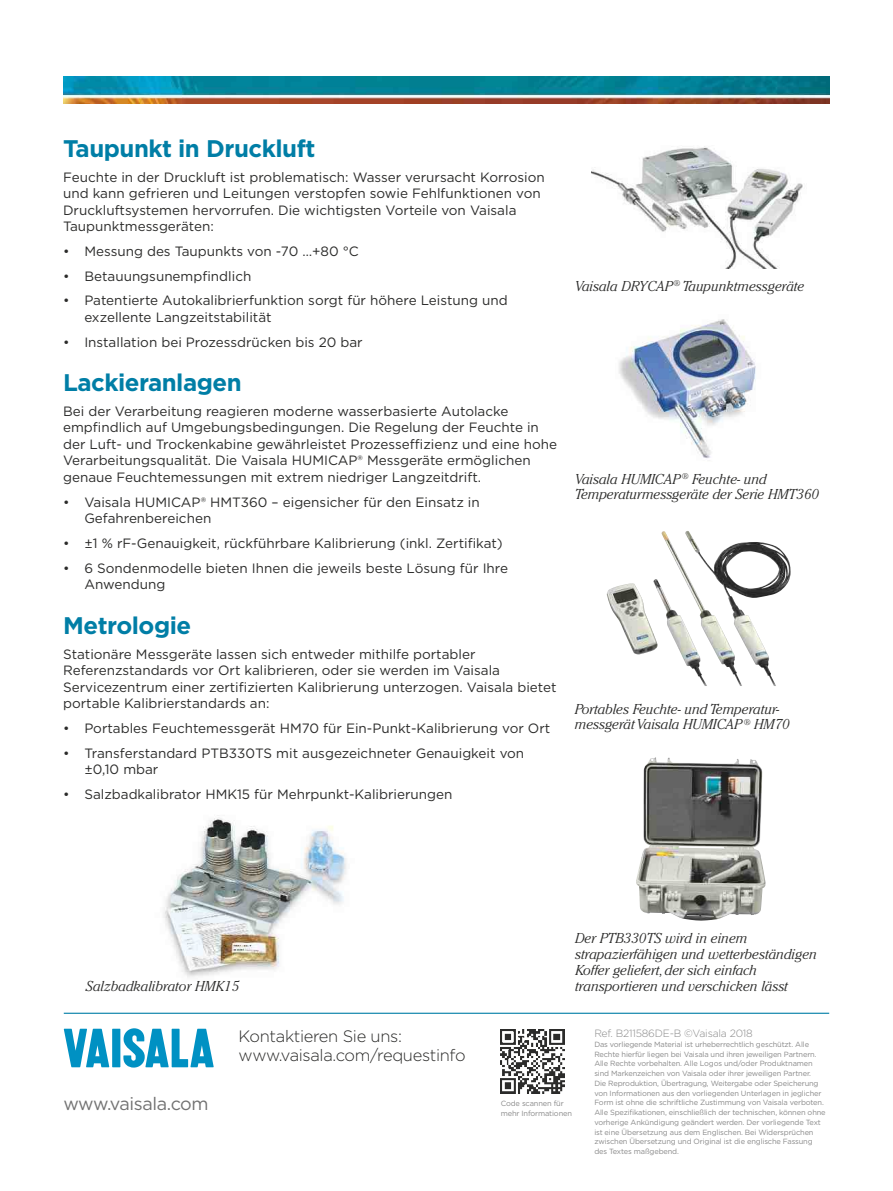
<style>
.page{position:relative;width:893px;height:1191px;background:#fff}
.page>*{position:absolute;margin:0;border:0;box-sizing:border-box;transform-origin:0 0}
.t1{font:700 24px "Gotham";letter-spacing:-.02em;color:#007ea6}
.t2{font:18px "Gotham";letter-spacing:-.02em;color:#727272}
.t3{font:300 16.5px/19.8px "Gotham";letter-spacing:-.02em;color:#2b2b2a}
.t4{font:italic 300 14.25px/15.8px "Cheltenham Std";color:#2b2b2a}
.t5{font:13.5px/16.5px "Gotham";color:#2b2b2a}
.t6{font:300 10.5px "Gotham";letter-spacing:-.02em;color:#898989}
.t7{font:7.5px/9.8px "Gotham";letter-spacing:-.02em;color:#898989}
</style>
<div class="page">
<img style="left:163px;top:815px;width:183px;height:162px">
<img style="left:619px;top:319px;width:137px;height:139px">
<img style="left:636px;top:757px;width:130px;height:163px">
<img style="left:685px;top:531px;width:106px;height:155px">
<img style="left:592px;top:146px;width:211px;height:123px">
<hr style="left:64px;top:1012px;width:765px;height:1px;background:#007ea6">
<svg style="left:64px;top:1028px;width:45px;height:39px"></svg>
<div style="left:112px;top:1028px;width:8px;height:39px;background:#0091c3"></div>
<svg style="left:123px;top:1028px;width:91px;height:39px"></svg>
<img style="left:64px;top:77px;width:765px;height:27px">
<img style="left:501px;top:1029px;width:64px;height:64px">
<h1 class="t1" style="left:63px;top:132px;width:254px">Taupunkt in Druckluft</h1>
<p class="t5" style="left:63px;top:168px;width:483px">Feuchte in der Druckluft ist problematisch: Wasser verursacht Korrosion und kann gefrieren und Leitungen verstopfen sowie Fehlfunktionen von Druckluftsystemen hervorrufen. Die wichtigsten Vorteile von Vaisala Taupunktmessgeräten:</p>
<p class="t5" style="left:63px;top:242px;width:297px">• Messung des Taupunkts von -70 …+80 °C</p>
<p class="t5" style="left:63px;top:267px;width:190px">• Betauungsunempfindlich</p>
<p class="t5" style="left:84px;top:292px;width:425px;text-indent:-21px">• Patentierte Autokalibrierfunktion sorgt für höhere Leistung und exzellente Langzeitstabilität</p>
<p class="t5" style="left:63px;top:333px;width:301px">• Installation bei Prozessdrücken bis 20 bar</p>
<h1 class="t1" style="left:63px;top:366px;width:180px">Lackieranlagen</h1>
<p class="t5" style="left:63px;top:403px;width:495px">Bei der Verarbeitung reagieren moderne wasserbasierte Autolacke empfindlich auf Umgebungsbedingungen. Die Regelung der Feuchte in der Luft- und Trockenkabine gewährleistet Prozesseffizienz und eine hohe Verarbeitungsqualität. Die Vaisala HUMICAP® Messgeräte ermöglichen genaue Feuchtemessungen mit extrem niedriger Langzeitdrift.</p>
<p class="t5" style="left:84px;top:493px;width:397px;text-indent:-21px">• Vaisala HUMICAP® HMT360 – eigensicher für den Einsatz in<br>Gefahrenbereichen</p>
<p class="t5" style="left:63px;top:534px;width:441px">• ±1 % rF-Genauigkeit, rückführbare Kalibrierung (inkl. Zertifikat)</p>
<p class="t5" style="left:84px;top:559px;width:425px;text-indent:-21px">• 6 Sondenmodelle bieten Ihnen die jeweils beste Lösung für Ihre<br>Anwendung</p>
<h1 class="t1" style="left:63px;top:609px;width:130px">Metrologie</h1>
<p class="t5" style="left:63px;top:645px;width:495px">Stationäre Messgeräte lassen sich entweder mithilfe portabler Referenzstandards vor Ort kalibrieren, oder sie werden im Vaisala Servicezentrum einer zertifizierten Kalibrierung unterzogen. Vaisala bietet portable Kalibrierstandards an:</p>
<p class="t5" style="left:63px;top:719px;width:489px">• Portables Feuchtemessgerät HM70 für Ein-Punkt-Kalibrierung vor Ort</p>
<p class="t5" style="left:84px;top:744px;width:441px;text-indent:-21px">• Transferstandard PTB330TS mit ausgezeichneter Genauigkeit von ±0,10 mbar</p>
<p class="t5" style="left:63px;top:785px;width:391px">• Salzbadkalibrator HMK15 für Mehrpunkt-Kalibrierungen</p>
<p class="t4" style="left:575px;top:278px;width:231px">Vaisala DRYCAP<sup>®</sup> Taupunktmessgeräte</p>
<p class="t4" style="left:575px;top:471px;width:246px">Vaisala HUMICAP <sup>®</sup> Feuchte- und<br>Temperaturmessgeräte der Serie HMT360</p>
<p class="t4" style="left:575px;top:701px;width:216px">Portables Feuchte- und Temperatur&shy;messgerät Vaisala HUMICAP <sup>®</sup> HM70</p>
<p class="t4" style="left:575px;top:930px;width:243px">Der PTB330TS wird in einem strapazierfähigen und wetterbeständigen<br>Koffer geliefert, der sich einfach</p>
<p class="t4" style="left:86px;top:978px;width:155px">Salzbadkalibrator HMK15</p>
<p class="t4" style="left:575px;top:978px;width:214px">transportieren und verschicken lässt</p>
<h2 class="t2" style="left:63px;top:1092px;width:147px">www.vaisala.com</h2>
<p class="t3" style="left:239px;top:1025px;width:228px">Kontaktieren Sie uns: www.vaisala.com/requestinfo</p>
<p class="t7" style="left:501px;top:1098px;width:73px">Code scannen für mehr Informationen</p>
<p class="t6" style="left:594px;top:1026px;width:160px">Ref. B211586DE-B ©Vaisala 2018</p>
<p class="t7" style="left:594px;top:1039px;width:233px">Das vorliegende Material ist urheberrechtlich geschützt. Alle Rechte hierfür liegen bei Vaisala und ihren jeweiligen Partnern.<br>Alle Rechte vorbehalten. Alle Logos und/oder Produktnamen sind Markenzeichen von Vaisala oder ihrer jeweiligen Partner.<br>Die Reproduktion, Übertragung, Weitergabe oder Speicherung von Informationen aus den vorliegenden Unterlagen in jeglicher Form ist ohne die schriftliche Zustimmung von Vaisala verboten.<br>Alle Spezifikationen, einschließlich der technischen, können ohne vorherige Ankündigung geändert werden. Der vorliegende Text ist eine Übersetzung aus dem Englischen. Bei Widersprüchen zwischen Übersetzung und Original ist die englische Fassung des Textes maßgebend.</p>
</div>
